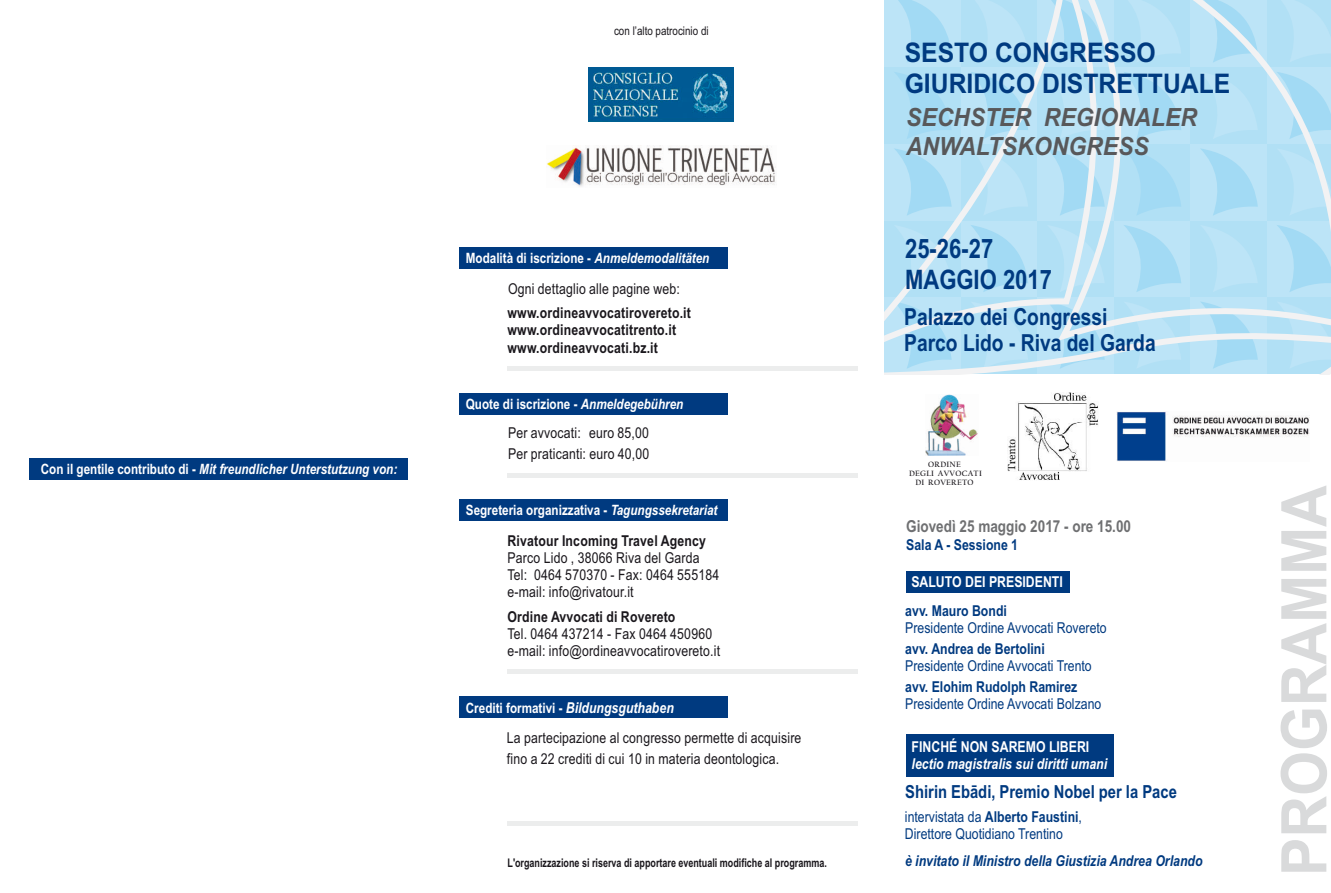
<style>
.page{position:relative;width:1331px;height:893px;background:#fff}
.page>*{position:absolute;margin:0;border:0;box-sizing:border-box;transform-origin:0 0}
.t1{font:700 62.85px "Arial Narrow";color:#d9dadb;scale:1.12 1}
.t2{font:700 27px/30.9px "Arial Narrow";color:#003a80;scale:1.12 1}
.t3{font:700 26.85px/30.8px "Arial Narrow";color:#003a80}
.t4{font:italic 700 25.05px/28.8px "Arial Narrow";color:#58585a;scale:1.12 1}
.t5{font:700 23.55px/26.8px "Arial Narrow";color:#003a80}
.t6{font:700 18px "Arial Narrow";color:#003a80}
.t7{font:700 16.5px "Arial Narrow";color:#6f7072}
.t8{font:15px/17px "Arial Narrow";letter-spacing:.01em;color:#1a171c}
.t9{font:15px/17px "Arial Narrow";color:#003a80}
.t10{font:700 15px/17.5px "Arial Narrow";letter-spacing:.01em;color:#1a171c}
.t11{font:700 15px "Arial Narrow";color:#003a80}
.t12{font:italic 700 15px "Arial Narrow";color:#003a80}
.t13{font:700 15px "Arial Narrow";color:#fff}
.t14{font:italic 700 15px "Arial Narrow";color:#fff}
.t15{font:700 14.25px "Arial Narrow";color:#fff}
.t16{font:italic 700 14.25px "Arial Narrow";color:#fff}
.t17{font:700 12px "Arial Narrow";color:#1a171c;scale:.91 1}
.t18{font:12px "Arial Narrow";color:#1a171c}
.t19{font:700 7.95px/9.1px "Californian FB";letter-spacing:.035em;color:#1a171c;text-align:center}
.s1{font-style:normal}
.s2{font-style:italic}
.s3{font-style:italic;font-size:15px}
.s4{font-weight:700}
</style>
<div class="page">
<div style="left:459px;top:247px;width:269px;height:21px;background:#003a80"></div>
<div style="left:459px;top:393px;width:269px;height:21px;background:#003a80"></div>
<div style="left:459px;top:499px;width:269px;height:22px;background:#003a80"></div>
<div style="left:459px;top:697px;width:269px;height:21px;background:#003a80"></div>
<div style="left:30px;top:458px;width:378px;height:21px;background:#003a80"></div>
<hr style="left:507px;top:366px;width:350px;height:4px;background:#eceded">
<hr style="left:507px;top:473px;width:350px;height:4px;background:#eceded">
<hr style="left:507px;top:670px;width:350px;height:4px;background:#eceded">
<hr style="left:507px;top:822px;width:350px;height:4px;background:#eceded">
<svg style="left:1107px;top:0;width:224px;height:301px;background:#b5e1f5"></svg>
<svg style="left:884px;top:0;width:223px;height:301px;background:#b7e1f5"></svg>
<svg style="left:884px;top:301px;width:447px;height:74px"></svg>
<img style="left:925px;top:395px;width:53px;height:61px">
<img style="left:1007px;top:393px;width:91px;height:87px">
<img style="left:1117px;top:411px;width:193px;height:50px">
<div style="left:906px;top:571px;width:163px;height:22px;background:#003a80"></div>
<div style="left:906px;top:734px;width:207px;height:43px;background:#003a80"></div>
<img style="left:589px;top:68px;width:145px;height:53px">
<img style="left:547px;top:146px;width:229px;height:41px">
<p class="t18" style="left:614px;top:26px;width:96px">con l’alto patrocinio di</p>
<p class="t16" style="left:41px;top:464px;width:358px"><span class="s1">Con il gentile contributo di -</span> Mit freundlicher Unterstutzung von:</p>
<p class="t15" style="left:466px;top:253px;width:245px">Modalità di iscrizione - <span class="s2">Anmeldemodalitäten</span></p>
<p class="t8" style="left:508px;top:282px;width:173px">Ogni dettaglio alle pagine web:</p>
<p class="t10" style="left:507px;top:305px;width:185px">www.ordineavvocatirovereto.it www.ordineavvocatitrento.it www.ordineavvocati.bz.it</p>
<p class="t15" style="left:466px;top:399px;width:219px">Quote di iscrizione - <span class="s2">Anmeldegebühren</span></p>
<p class="t8" style="left:508px;top:424px;width:143px;line-height:20.4px">Per avvocati: euro 85,00<br>Per praticanti: euro 40,00</p>
<p class="t15" style="left:466px;top:505px;width:253px">Segreteria organizzativa - <span class="s2">Tagungssekretariat</span></p>
<p class="t10" style="left:507px;top:533px;width:200px">Rivatour Incoming Travel Agency</p>
<p class="t8" style="left:507px;top:550px;width:213px">Parco Lido , 38066 Riva del Garda<br>Tel: 0464 570370 - Fax: 0464 555184 e-mail: info@rivatour.it</p>
<p class="t10" style="left:507px;top:609px;width:169px">Ordine Avvocati di Rovereto</p>
<p class="t8" style="left:507px;top:626px;width:214px">Tel. 0464 437214 - Fax 0464 450960 e-mail: info@ordineavvocatirovereto.it</p>
<p class="t15" style="left:466px;top:702px;width:209px">Crediti formativi - <span class="s3">Bildungsguthaben</span></p>
<p class="t8" style="left:507px;top:729px;width:296px;line-height:20.4px">La partecipazione al congresso permette di acquisire fino a 22 crediti di cui 10 in materia deontologica.</p>
<p class="t17" style="left:507px;top:858px;width:352px">L'organizzazione si riserva di apportare eventuali modifiche al programma.</p>
<h2 class="t2" style="left:905px;top:40px;width:292px">SESTO CONGRESSO<br>GIURIDICO DISTRETTUALE</h2>
<h3 class="t4" style="left:906px;top:105px;width:261px">SECHSTER REGIONALER<br>ANWALTSKONGRESS</h3>
<h3 class="t3" style="left:905px;top:236px;width:148px">25-26-27<br>MAGGIO 2017</h3>
<h3 class="t5" style="left:904px;top:305px;width:253px">Palazzo dei Congressi<br>Parco Lido - Riva del Garda</h3>
<p class="t19" style="left:909px;top:460px;width:74px">ORDINE<br>DEGLI AVVOCATI<br>DI ROVERETO</p>
<p class="t7" style="left:906px;top:520px;width:226px">Giovedì 25 maggio 2017 - ore 15.00</p>
<p class="t11" style="left:906px;top:539px;width:113px">Sala A - Sessione 1</p>
<p class="t13" style="left:911px;top:576px;width:153px">SALUTO DEI PRESIDENTI</p>
<p class="t11" style="left:905px;top:605px;width:103px">avv. Mauro Bondi</p>
<p class="t9" style="left:905px;top:621px;width:203px">Presidente Ordine Avvocati Rovereto</p>
<p class="t11" style="left:905px;top:643px;width:141px">avv. Andrea de Bertolini</p>
<p class="t9" style="left:905px;top:659px;width:188px">Presidente Ordine Avvocati Trento</p>
<p class="t11" style="left:905px;top:681px;width:174px">avv. Elohim Rudolph Ramirez</p>
<p class="t9" style="left:905px;top:696px;width:198px">Presidente Ordine Avvocati Bolzano</p>
<p class="t13" style="left:912px;top:741px;width:179px">FINCHÉ NON SAREMO LIBERI</p>
<p class="t14" style="left:912px;top:758px;width:197px">lectio magistralis sui diritti umani</p>
<p class="t6" style="left:905px;top:785px;width:273px">Shirin Ebādi, Premio Nobel per la Pace</p>
<p class="t9" style="left:905px;top:809px;width:179px">intervistata da <span class="s4">Alberto Faustini</span>,<br>Direttore Quotidiano Trentino</p>
<p class="t12" style="left:905px;top:855px;width:299px">è invitato il Ministro della Giustizia Andrea Orlando</p>
<h1 class="t1" style="left:1280px;top:876px;width:350px;rotate:-90deg">PROGRAMMA</h1>
</div>
